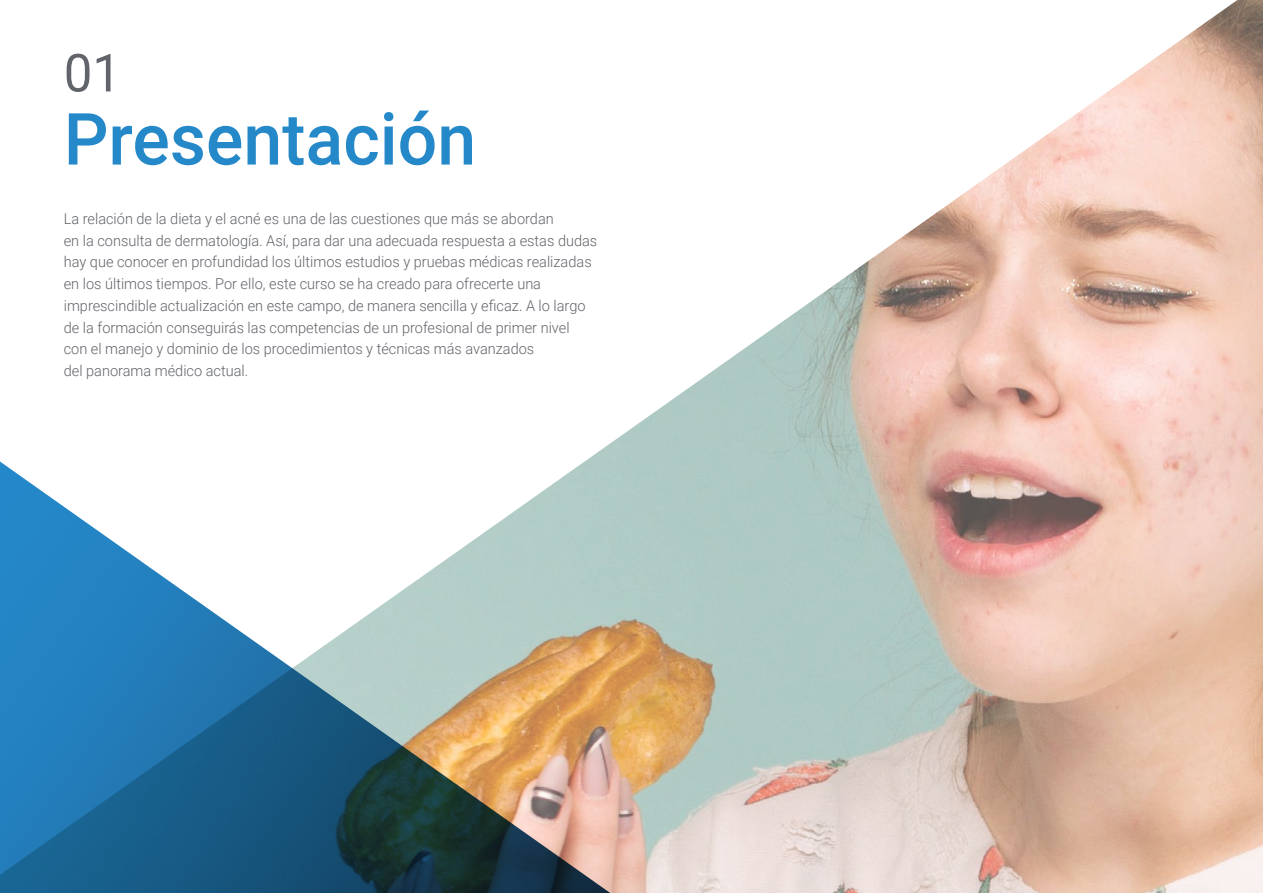
<style>
.page{position:relative;width:1263px;height:893px;background:#fff}
.page>*{position:absolute;margin:0;border:0;box-sizing:border-box;transform-origin:0 0}
.t1{font:500 72px "Roboto";color:#2488c9}
.t2{font:52.5px "Roboto";color:#61646a}
.t3{font:300 15px/21.8px "Roboto";color:#61646a}
</style>
<div class="page">
<img style="left:607px;top:0;width:656px;height:893px">
<svg style="left:0;top:446px;width:640px;height:447px"></svg>
<h2 class="t2" style="left:64px;top:36px;width:59px">01</h2>
<h1 class="t1" style="left:64px;top:89px;width:414px">Presentación</h1>
<p class="t3" style="left:64px;top:207px;width:535px">La relación de la dieta y el acné es una de las cuestiones que más se abordan<br>en la consulta de dermatología. Así, para dar una adecuada respuesta a estas dudas hay que conocer en profundidad los últimos estudios y pruebas médicas realizadas en los últimos tiempos. Por ello, este curso se ha creado para ofrecerte una imprescindible actualización en este campo, de manera sencilla y eficaz. A lo largo de la formación conseguirás las competencias de un profesional de primer nivel<br>con el manejo y dominio de los procedimientos y técnicas más avanzados<br>del panorama médico actual.</p>
</div>
